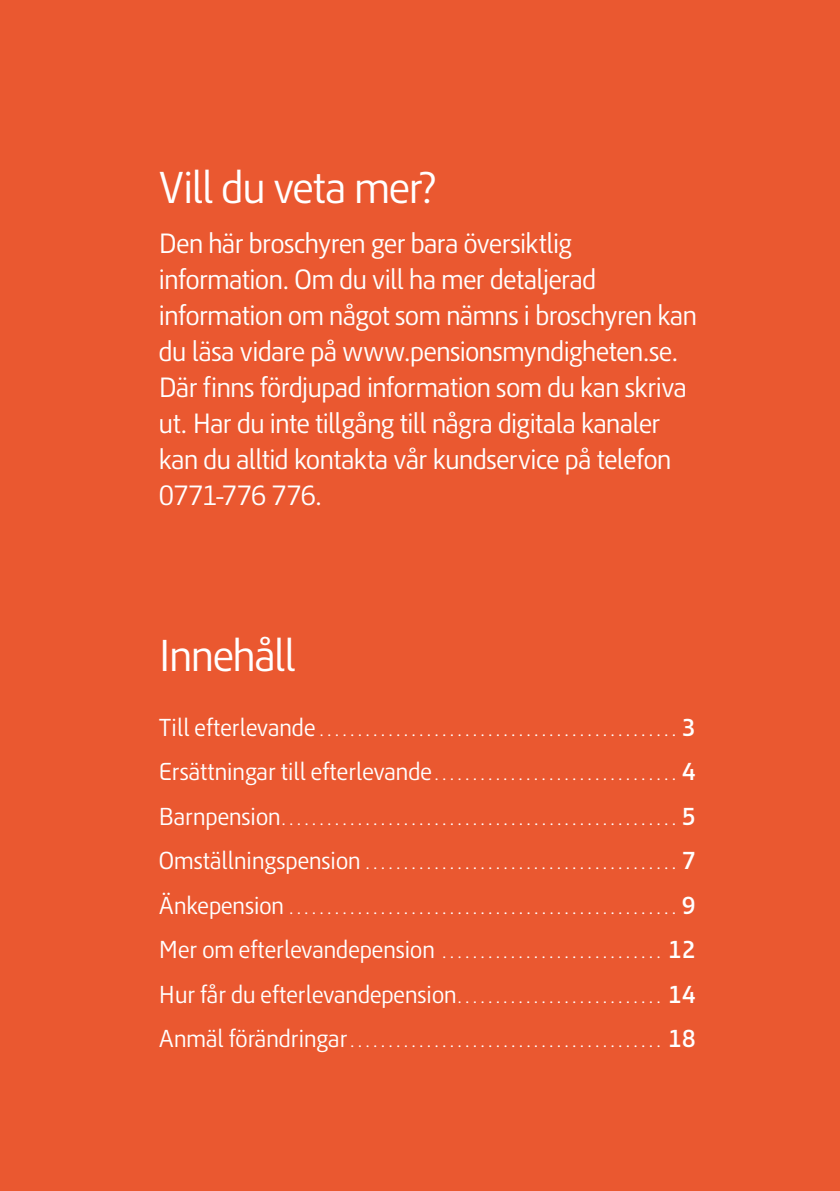
<style>
.page{position:relative;width:840px;height:1191px;background:#fff}
.page>*{position:absolute;margin:0;border:0;box-sizing:border-box;transform-origin:0 0}
.t1{font:40px "Pensio Sans";letter-spacing:-.025em;color:#fff}
.t2{font:25px/36px "Pensio Sans";letter-spacing:-.02em;color:#fff}
.t3{font:22px "Pensio Sans";color:#fff}
.t4{font:16px "Pensio Sans";color:#fff}
.s1{font-size:22px}
.s2{font-weight:500;font-size:22px}
.s3{font-size:16px}
.s4{font-weight:500}
</style>
<div class="page">
<div style="left:0;top:0;width:839px;height:1191px;background:#ea5830"></div>
<h2 class="t1" style="left:159px;top:159px;width:278px">Vill du veta mer?</h2>
<p class="t2" style="left:159px;top:224px;width:539px">Den här broschyren ger bara översiktlig information. Om du vill ha mer detaljerad information om något som nämns i broschyren kan du läsa vidare på www.pensionsmyndigheten.se.<br>Där finns fördjupad information som du kan skriva ut. Har du inte tillgång till några digitala kanaler kan du alltid kontakta vår kundservice på telefon 0771-776 776.</p>
<h2 class="t1" style="left:159px;top:627px;width:138px">Innehåll</h2>
<p class="t4" style="left:159px;top:718px;width:537px"><span class="s1">Till efterlevande</span> ............................................... <span class="s2">3</span></p>
<p class="t4" style="left:159px;top:762px;width:538px"><span class="s1">Ersättningar till efterlevande</span> ................................ <span class="s2">4</span></p>
<p class="t4" style="left:159px;top:807px;width:538px"><span class="s1">Barnpension</span> .................................................... <span class="s2">5</span></p>
<p class="t4" style="left:159px;top:851px;width:538px"><span class="s1">Omställningspension</span> ......................................... <span class="s2">7</span></p>
<p class="t4" style="left:159px;top:896px;width:538px"><span class="s1">Änkepension</span> ................................................... <span class="s2">9</span></p>
<p class="t4" style="left:159px;top:940px;width:538px"><span class="s1">Mer om efterlevandepension</span> ............................. <span class="s2">12</span></p>
<p class="t3" style="left:159px;top:978px;width:537px">Hur får du efterlevandepension <span class="s3">...........................</span> <span class="s4">14</span></p>
<p class="t4" style="left:159px;top:1029px;width:537px"><span class="s1">Anmäl förändringar</span> ......................................... <span class="s2">18</span></p>
</div>
